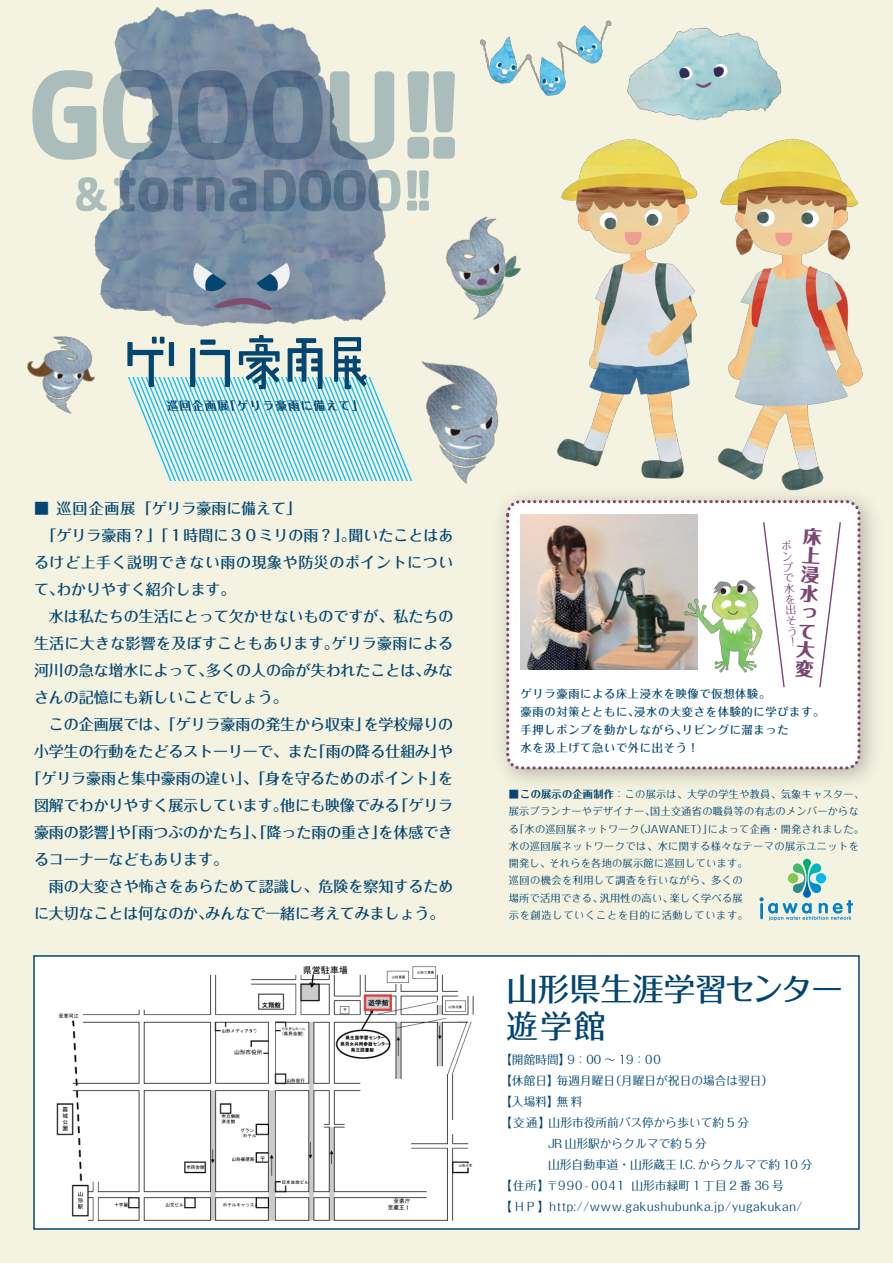
<style>
.page{position:relative;width:893px;height:1263px;background:#f4f2e0}
.page>*{position:absolute;margin:0;border:0;box-sizing:border-box;transform-origin:0 0}
.t1{font:500 31.5px/36.8px "Folk Pro";color:#024570}
.t2{font:800 18.15px/18.9px "Folk Pro";color:#7c4772;text-align:justify}
.t3{font:500 15px "Folk Pro";letter-spacing:-.005em;color:#024671}
.t4{font:500 15px "Folk Pro";letter-spacing:.02em;color:#024671}
.t5{font:500 15px "Folk Pro";letter-spacing:.035em;color:#024671}
.t6{font:11.7px "Folk Pro";color:#024570}
.t7{font:11.7px "Folk Pro";letter-spacing:.06em;color:#024570}
.t8{font:italic 700 11.55px "Folk Pro";color:#024671}
.t9{font:500 11.25px/18px "Folk Pro";letter-spacing:.06em;color:#024671}
.t10{font:10.8px/10.6px "Folk Pro";color:#7c4772;text-align:justify}
.t11{font:10.2px/17.2px "Folk Pro";letter-spacing:.025em;color:#024671}
.s1{font-weight:700}
</style>
<div class="page">
<svg style="left:127px;top:335px;width:276px;height:145px"></svg>
<img style="left:94px;top:7px;width:293px;height:320px">
<img style="left:627px;top:27px;width:155px;height:94px">
<svg style="left:759px;top:859px;width:94px;height:62px"></svg>
<img style="left:557px;top:139px;width:306px;height:340px">
<img style="left:481px;top:20px;width:131px;height:76px">
<svg style="left:76px;top:177px;width:31px;height:34px"></svg>
<svg style="left:114px;top:170px;width:54px;height:42px;background:#74899c"></svg>
<svg style="left:174px;top:177px;width:82px;height:35px;background:#657b93"></svg>
<svg style="left:264px;top:170px;width:136px;height:41px;background:#768a9c"></svg>
<div style="left:407px;top:201px;width:10px;height:10px;background:#abbdba;border-radius:2px"></div>
<div style="left:419px;top:201px;width:10px;height:10px;background:#abbdba;border-radius:2px"></div>
<svg style="left:407px;top:170px;width:22px;height:28px"></svg>
<svg style="left:32px;top:70px;width:64px;height:90px"></svg>
<svg style="left:103px;top:70px;width:69px;height:90px"></svg>
<svg style="left:330px;top:71px;width:64px;height:89px"></svg>
<svg style="left:178px;top:70px;width:145px;height:90px;background:#657a93"></svg>
<div style="left:407px;top:137px;width:22px;height:22px;background:#abbdba;border-radius:5px"></div>
<div style="left:433px;top:137px;width:22px;height:22px;background:#abbdba;border-radius:5px"></div>
<svg style="left:408px;top:71px;width:47px;height:61px"></svg>
<div style="left:34px;top:956px;width:825px;height:273px;background:#fff"></div>
<img style="left:502px;top:479px;width:371px;height:303px">
<div style="left:508px;top:502px;width:351px;height:266px;background:#fff;border-radius:13px"></div>
<div style="left:506px;top:500px;width:354px;height:269px;border:3px dashed #7c4772;border-radius:13px"></div>
<img style="left:521px;top:514px;width:177px;height:156px">
<img style="left:683px;top:579px;width:79px;height:94px">
<svg style="left:762px;top:522px;width:23px;height:166px"></svg>
<svg style="left:819px;top:522px;width:22px;height:166px"></svg>
<img style="left:27px;top:322px;width:85px;height:92px">
<img style="left:403px;top:361px;width:125px;height:139px">
<img style="left:426px;top:209px;width:95px;height:111px">
<div style="left:33px;top:955px;width:827px;height:275px;border:2px solid #024570"></div>
<img style="left:56px;top:966px;width:418px;height:255px">
<p class="t8" style="left:168px;top:396px;width:200px">巡回企画展「ゲリラ豪雨に備えて」</p>
<p class="t3" style="left:34px;top:496px;width:268px">■ 巡回企画展「ゲリラ豪雨に備えて」</p>
<p class="t3" style="left:34px;top:523px;width:421px">　「ゲリラ豪雨？」「１時間に３０ミリの雨？」。聞いたことはあ</p>
<p class="t5" style="left:34px;top:550px;width:421px">るけど上手く説明できない雨の現象や防災のポイントについ</p>
<p class="t3" style="left:34px;top:577px;width:203px">て、わかりやすく紹介します。</p>
<p class="t3" style="left:34px;top:604px;width:421px">　水は私たちの生活にとって欠かせないものですが、私たちの</p>
<p class="t4" style="left:34px;top:631px;width:421px">生活に大きな影響を及ぼすこともあります。ゲリラ豪雨による</p>
<p class="t3" style="left:34px;top:658px;width:421px">河川の急な増水によって、多くの人の命が失われたことは、みな</p>
<p class="t3" style="left:34px;top:685px;width:255px">さんの記憶にも新しいことでしょう。</p>
<p class="t3" style="left:34px;top:712px;width:421px">　この企画展では、「ゲリラ豪雨の発生から収束」を学校帰りの</p>
<p class="t3" style="left:34px;top:739px;width:421px">小学生の行動をたどるストーリーで、また「雨の降る仕組み」や</p>
<p class="t3" style="left:27px;top:766px;width:428px">「ゲリラ豪雨と集中豪雨の違い」、「身を守るためのポイント」を</p>
<p class="t3" style="left:34px;top:793px;width:421px">図解でわかりやすく展示しています。他にも映像でみる「ゲリラ</p>
<p class="t3" style="left:34px;top:820px;width:421px">豪雨の影響」や「雨つぶのかたち」、「降った雨の重さ」を体感でき</p>
<p class="t3" style="left:34px;top:847px;width:196px">るコーナーなどもあります。</p>
<p class="t3" style="left:34px;top:874px;width:421px">　雨の大変さや怖さをあらためて認識し、危険を察知するため</p>
<p class="t3" style="left:34px;top:901px;width:412px">に大切なことは何なのか、みんなで一緒に考えてみましょう。</p>
<p class="t2" style="left:803px;top:525px;width:12px;rotate:3deg">床上浸水って大変</p>
<p class="t10" style="left:780px;top:539px;width:7px;rotate:-4deg">ポンプで水を出そう！</p>
<p class="t9" style="left:521px;top:683px;width:305px">ゲリラ豪雨による床上浸水を映像で仮想体験。<br>豪雨の対策とともに、浸水の大変さを体験的に学びます。手押しポンプを動かしながら、リビングに溜まった<br>水を汲上げて急いで外に出そう！</p>
<p class="t11" style="left:509px;top:784px;width:357px">■<span class="s1">この展示の企画制作</span>：この展示は、大学の学生や教員、気象キャスター、展示プランナーやデザイナー、国土交通省の職員等の有志のメンバーからなる「水の巡回展ネットワーク（JAWANET）」によって企画・開発されました。水の巡回展ネットワークでは、水に関する様々なテーマの展示ユニットを開発し、それらを各地の展示館に巡回しています。<br>巡回の機会を利用して調査を行いながら、多くの<br>場所で活用できる、汎用性の高い、楽しく学べる展<br>示を創造していくことを目的に活動しています。</p>
<h1 class="t1" style="left:506px;top:966px;width:338px">山形県生涯学習センター遊学館</h1>
<p class="t6" style="left:500px;top:1049px;width:162px">【開館時間】9：00 ～ 19：00</p>
<p class="t6" style="left:500px;top:1070px;width:274px">【休館日】毎週月曜日（月曜日が祝日の場合は翌日）</p>
<p class="t6" style="left:500px;top:1091px;width:84px">【入場料】無料</p>
<p class="t6" style="left:500px;top:1112px;width:250px">【交通】山形市役所前バス停から歩いて約 5 分</p>
<p class="t6" style="left:506px;top:1133px;width:202px">　　　 JR 山形駅からクルマで約 5 分</p>
<p class="t6" style="left:506px;top:1154px;width:308px">　　　 山形自動車道・山形蔵王 I.C. からクルマで約 10 分</p>
<p class="t6" style="left:500px;top:1175px;width:285px">【住所】〒990- 0041　山形市緑町 1 丁目 2 番 36 号</p>
<p class="t7" style="left:500px;top:1196px;width:304px">【 H P 】http://www.gakushubunka.jp/yugakukan/</p>
</div>
